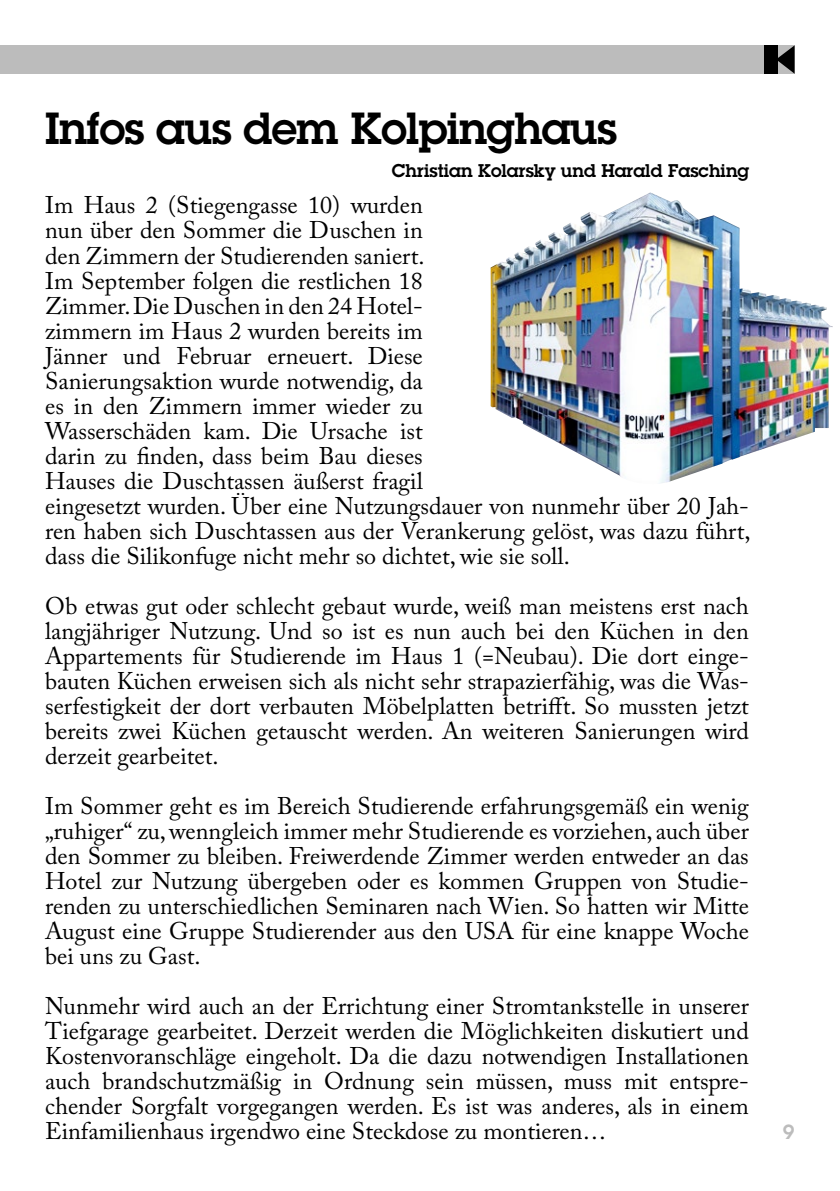
<style>
.page{position:relative;width:840px;height:1191px;background:#fff}
.page>*{position:absolute;margin:0;border:0;box-sizing:border-box;transform-origin:0 0}
.t1{font:600 44px "Lubalin Graph Std";letter-spacing:-.015em;color:#000}
.t2{font:24px/25px "Adobe Caslon Pro";color:#000;text-align:justify}
.t3{font:600 20px "Lubalin Graph Std";color:#bcbcbc}
.t4{font:600 18px "Lubalin Graph Std";color:#000}
</style>
<div class="page">
<div style="left:0;top:45px;width:794px;height:29px;background:#bcbcbc"></div>
<div style="left:763px;top:45px;width:13px;height:29px;background:#000"></div>
<svg style="left:776px;top:45px;width:18px;height:29px"></svg>
<img style="left:490px;top:192px;width:342px;height:291px">
<h1 class="t1" style="left:45px;top:100px;width:573px">Infos aus dem Kolpinghaus</h1>
<p class="t4" style="left:392px;top:158px;width:359px">Christian Kolarsky und Harald Fasching</p>
<p class="t2" style="left:45px;top:193px;width:706px;text-align:left">Im Haus 2 (Stiegengasse 10) wurden<br>nun über den Sommer die Duschen in<br>den Zimmern der Studierenden saniert.<br>Im September folgen die restlichen 18<br>Zimmer. Die Duschen in den 24 Hotel-<br>zimmern im Haus 2 wurden bereits im<br>Jänner und Februar erneuert. Diese<br>Sanierungsaktion wurde notwendig, da<br>es in den Zimmern immer wieder zu<br>Wasserschäden kam. Die Ursache ist<br>darin zu finden, dass beim Bau dieses<br>Hauses die Duschtassen äußerst fragil<br>eingesetzt wurden. Über eine Nutzungsdauer von nunmehr über 20 Jah&shy;ren haben sich Duschtassen aus der Verankerung gelöst, was dazu führt, dass die Silikonfuge nicht mehr so dichtet, wie sie soll.</p>
<p class="t2" style="left:45px;top:593px;width:705px">Ob etwas gut oder schlecht gebaut wurde, weiß man meistens erst nach langjähriger Nutzung. Und so ist es nun auch bei den Küchen in den Appartements für Studierende im Haus 1 (=Neubau). Die dort einge&shy;bauten Küchen erweisen sich als nicht sehr strapazierfähig, was die Was&shy;serfestigkeit der dort verbauten Möbelplatten betrifft. So mussten jetzt bereits zwei Küchen getauscht werden. An weiteren Sanierungen wird derzeit gearbeitet.</p>
<p class="t2" style="left:45px;top:793px;width:705px">Im Sommer geht es im Bereich Studierende erfahrungsgemäß ein wenig „ruhiger“ zu, wenngleich immer mehr Studierende es vorziehen, auch über den Sommer zu bleiben. Freiwerdende Zimmer werden entweder an das Hotel zur Nutzung übergeben oder es kommen Gruppen von Studie&shy;renden zu unterschiedlichen Seminaren nach Wien. So hatten wir Mitte August eine Gruppe Studierender aus den USA für eine knappe Woche bei uns zu Gast.</p>
<p class="t2" style="left:45px;top:993px;width:705px">Nunmehr wird auch an der Errichtung einer Stromtankstelle in unserer Tiefgarage gearbeitet. Derzeit werden die Möglichkeiten diskutiert und Kostenvoranschläge eingeholt. Da die dazu notwendigen Installationen auch brandschutzmäßig in Ordnung sein müssen, muss mit entspre&shy;chender Sorgfalt vorgegangen werden. Es ist was anderes, als in einem Einfamilienhaus irgendwo eine Steckdose zu montieren…</p>
<p class="t3" style="left:782px;top:1118px;width:13px">9</p>
</div>
